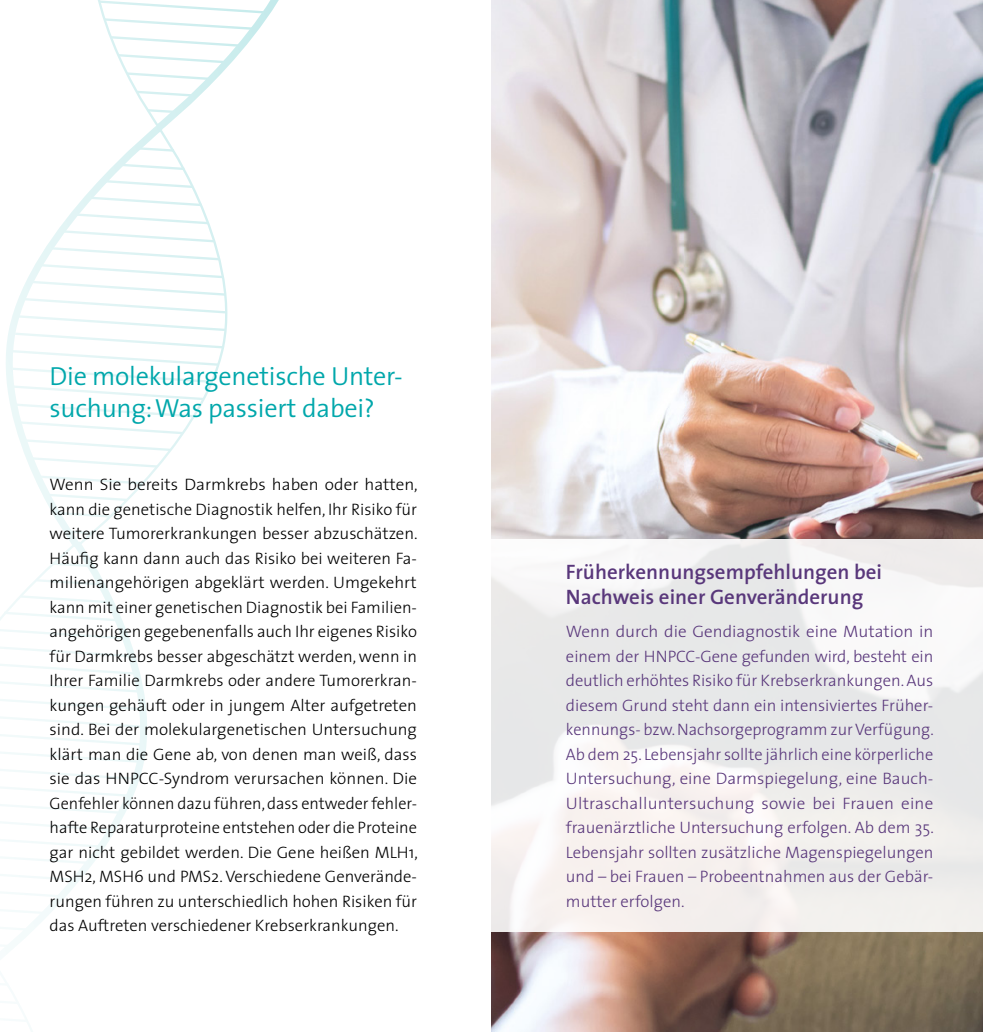
<style>
.page{position:relative;width:983px;height:1032px;background:#fff}
.page>*{position:absolute;margin:0;border:0;box-sizing:border-box;transform-origin:0 0}
.t1{font:300 26.25px/31.5px "The Sans";letter-spacing:-.01em;color:#00a7ab}
.t2{font:600 21px/25.2px "The Sans";color:#59377b}
.t3{font:300 16.62px/24.5px "The Sans";color:#000;text-align:justify}
.t4{font:300 16.62px/24.5px "The Sans";color:#59377b;text-align:justify}
</style>
<div class="page">
<svg style="left:6px;top:135px;width:161px;height:394px"></svg>
<svg style="left:46px;top:492px;width:84px;height:10px"></svg>
<svg style="left:115px;top:162px;width:71px;height:9px"></svg>
<svg style="left:98px;top:0;width:181px;height:135px"></svg>
<svg style="left:101px;top:179px;width:94px;height:10px"></svg>
<svg style="left:8px;top:195px;width:220px;height:291px"></svg>
<svg style="left:53px;top:510px;width:60px;height:9px"></svg>
<svg style="left:0;top:529px;width:147px;height:412px"></svg>
<img style="left:491px;top:0;width:491px;height:1032px">
<svg style="left:491px;top:539px;width:491px;height:392px"></svg>
<h1 class="t1" style="left:50px;top:360px;width:354px">Die molekulargenetische Unter&shy;suchung: Was passiert dabei?</h1>
<p class="t3" style="left:50px;top:472px;width:369px">Wenn Sie bereits Darmkrebs haben oder hatten, kann die genetische Diagnostik helfen, Ihr Risiko für weitere Tumorerkrankungen besser abzuschätzen.<br>Häufig kann dann auch das Risiko bei weiteren Fa&shy;milienangehörigen abgeklärt werden. Umgekehrt kann mit einer genetischen Diagnostik bei Familien&shy;angehörigen gegebenenfalls auch Ihr eigenes Risiko für Darmkrebs besser abgeschätzt werden, wenn in Ihrer Familie Darmkrebs oder andere Tumorerkran&shy;kungen gehäuft oder in jungem Alter aufgetreten sind. Bei der molekulargenetischen Untersuchung klärt man die Gene ab, von denen man weiß, dass sie das HNPCC-Syndrom verursachen können. Die Genfehler können dazu führen, dass entweder fehler&shy;hafte Reparaturproteine entstehen oder die Proteine gar nicht gebildet werden. Die Gene heißen MLH1, MSH2, MSH6 und PMS2. Verschiedene Genverände&shy;rungen führen zu unterschiedlich hohen Risiken für das Auftreten verschiedener Krebserkrankungen.</p>
<p class="t2" style="left:566px;top:558px;width:317px">Früherkennungsempfehlungen bei<br>Nachweis einer Genveränderung</p>
<p class="t4" style="left:566px;top:619px;width:369px">Wenn durch die Gendiagnostik eine Mutation in einem der HNPCC-Gene gefunden wird, besteht ein deutlich erhöhtes Risiko für Krebserkrankungen. Aus diesem Grund steht dann ein intensiviertes Früher&shy;kennungs- bzw. Nachsorgeprogramm zur Verfügung.<br>Ab dem 25. Lebensjahr sollte jährlich eine körperliche Untersuchung, eine Darmspiegelung, eine Bauch-Ultraschalluntersuchung sowie bei Frauen eine frauenärztliche Untersuchung erfolgen. Ab dem 35.<br>Lebensjahr sollten zusätzliche Magenspiegelungen und – bei Frauen – Probeentnahmen aus der Gebär&shy;mutter erfolgen.</p>
</div>
